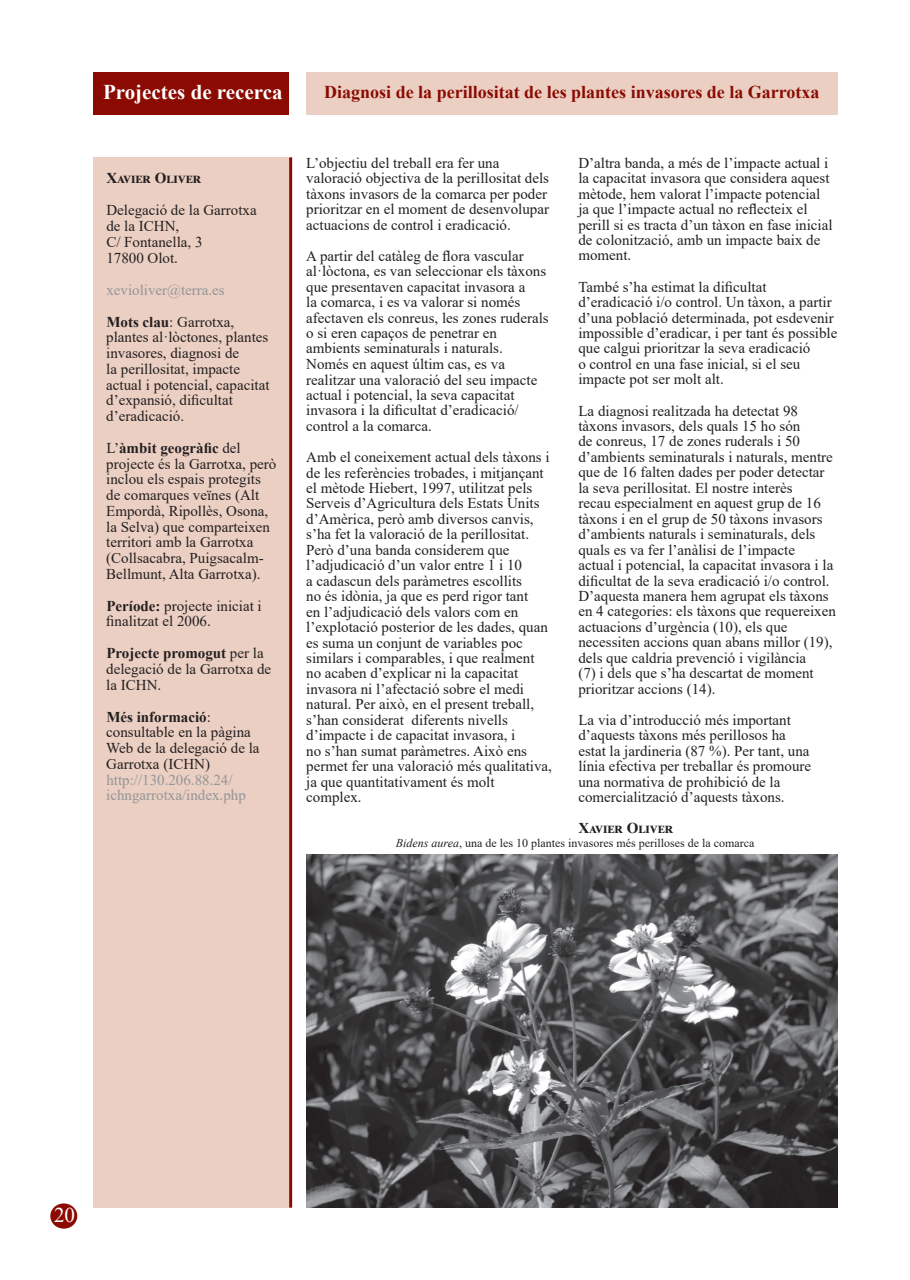
<style>
.page{position:relative;width:910px;height:1280px;background:#fff}
.page>*{position:absolute;margin:0;border:0;box-sizing:border-box;transform-origin:0 0}
.t1{font:700 21px "Times New Roman";color:#fff}
.t2{font:21px "Times New Roman";color:#fff}
.t3{font:700 18px "Times New Roman";color:#8b0a02}
.t4{font:15px/15.5px "Times New Roman";color:#231f20}
.t5{font:15px/31.8px "Times New Roman";color:#939598}
.t6{font:700 15px "Times New Roman";color:#231f20}
.t7{font:12px "Times New Roman";color:#231f20}
.s1{font-weight:700;color:#231f20}
.s2{color:#231f20}
.s3{font-weight:700}
.s4{font-style:italic}
</style>
<div class="page">
<div style="left:94px;top:72px;width:195px;height:43px;background:#8b0a02"></div>
<div style="left:306px;top:72px;width:532px;height:43px;background:#ebcfc2"></div>
<div style="left:94px;top:157px;width:195px;height:1051px;background:#ebcfc2"></div>
<hr style="left:289px;top:157px;width:3px;height:1051px;background:#8b0a02">
<div style="left:50px;top:1203px;width:27px;height:25px;background:#8b0a02;border-radius:50%"></div>
<img style="left:306px;top:854px;width:532px;height:354px">
<h1 class="t1" style="left:103px;top:77px;width:181px">Projectes de recerca</h1>
<p class="t6" style="left:106px;top:168px;width:95px">Xavier Oliver</p>
<p class="t4" style="left:106px;top:202px;width:152px;line-height:15.9px">Delegació de la Garrotxa de la ICHN,<br>C/ Fontanella, 3<br>17800 Olot.</p>
<p class="t5" style="left:106px;top:273px;width:129px">xevioliver@terra.es<br><span class="s1">Mots clau</span><span class="s2">: Garrotxa,</span></p>
<p class="t4" style="left:106px;top:329px;width:165px">plantes al·lòctones, plantes invasores, diagnosi de<br>la perillositat, impacte actual i potencial, capacitat d’expansió, dificultat d’eradicació.</p>
<p class="t4" style="left:106px;top:439px;width:172px">L’<span class="s3">àmbit geogràfic</span> del projecte és la Garrotxa, però inclou els espais protegits de comarques veïnes (Alt<br>Empordà, Ripollès, Osona, la Selva) que comparteixen territori amb la Garrotxa (Collsacabra, Puigsacalm-<br>Bellmunt, Alta Garrotxa).</p>
<p class="t4" style="left:106px;top:597px;width:157px"><span class="s3">Període:</span> projecte iniciat i finalitzat el 2006.</p>
<p class="t4" style="left:106px;top:645px;width:166px"><span class="s3">Projecte promogut</span> per la delegació de la Garrotxa de la ICHN.</p>
<p class="t4" style="left:106px;top:708px;width:155px"><span class="s3">Més informació</span>: consultable en la pàgina<br>Web de la delegació de la<br>Garrotxa (ICHN)</p>
<p class="t5" style="left:106px;top:771px;width:141px;line-height:15.8px">http://130.206.88.24/ ichngarrotxa/index.php</p>
<p class="t3" style="left:324px;top:79px;width:497px">Diagnosi de la perillositat de les plantes invasores de la Garrotxa</p>
<p class="t4" style="left:306px;top:155px;width:244px">L’objectiu del treball era fer una valoració objectiva de la perillositat dels tàxons invasors de la comarca per poder prioritzar en el moment de desenvolupar actuacions de control i eradicació.</p>
<p class="t4" style="left:306px;top:248px;width:244px">A partir del catàleg de flora vascular al·lòctona, es van seleccionar els tàxons que presentaven capacitat invasora a<br>la comarca, i es va valorar si només afectaven els conreus, les zones ruderals o si eren capaços de penetrar en ambients seminaturals i naturals.<br>Només en aquest últim cas, es va realitzar una valoració del seu impacte actual i potencial, la seva capacitat invasora i la dificultat d’eradicació/ control a la comarca.</p>
<p class="t4" style="left:306px;top:449px;width:247px">Amb el coneixement actual dels tàxons i de les referències trobades, i mitjançant el mètode Hiebert, 1997, utilitzat pels Serveis d’Agricultura dels Estats Units d’Amèrica, però amb diversos canvis, s’ha fet la valoració de la perillositat.<br>Però d’una banda considerem que l’adjudicació d’un valor entre 1 i 10<br>a cadascun dels paràmetres escollits<br>no és idònia, ja que es perd rigor tant<br>en l’adjudicació dels valors com en l’explotació posterior de les dades, quan es suma un conjunt de variables poc similars i comparables, i que realment no acaben d’explicar ni la capacitat invasora ni l’afectació sobre el medi natural. Per això, en el present treball, s’han considerat diferents nivells d’impacte i de capacitat invasora, i<br>no s’han sumat paràmetres. Això ens permet fer una valoració més qualitativa, ja que quantitativament és molt complex.</p>
<p class="t4" style="left:578px;top:155px;width:256px">D’altra banda, a més de l’impacte actual i la capacitat invasora que considera aquest mètode, hem valorat l’impacte potencial ja que l’impacte actual no reflecteix el perill si es tracta d’un tàxon en fase inicial de colonització, amb un impacte baix de moment.</p>
<p class="t4" style="left:578px;top:278px;width:260px">També s’ha estimat la dificultat d’eradicació i/o control. Un tàxon, a partir d’una població determinada, pot esdevenir impossible d’eradicar, i per tant és possible que calgui prioritzar la seva eradicació<br>o control en una fase inicial, si el seu impacte pot ser molt alt.</p>
<p class="t4" style="left:578px;top:402px;width:259px">La diagnosi realitzada ha detectat 98 tàxons invasors, dels quals 15 ho són<br>de conreus, 17 de zones ruderals i 50 d’ambients seminaturals i naturals, mentre que de 16 falten dades per poder detectar la seva perillositat. El nostre interès<br>recau especialment en aquest grup de 16 tàxons i en el grup de 50 tàxons invasors d’ambients naturals i seminaturals, dels quals es va fer l’anàlisi de l’impacte<br>actual i potencial, la capacitat invasora i la dificultat de la seva eradicació i/o control.<br>D’aquesta manera hem agrupat els tàxons en 4 categories: els tàxons que requereixen actuacions d’urgència (10), els que necessiten accions quan abans millor (19), dels que caldria prevenció i vigilància<br>(7) i dels que s’ha descartat de moment prioritzar accions (14).</p>
<p class="t4" style="left:578px;top:712px;width:234px">La via d’introducció més important d’aquests tàxons més perillosos ha estat la jardineria (87 %). Per tant, una línia efectiva per treballar és promoure una normativa de prohibició de la comercialització d’aquests tàxons.</p>
<p class="t6" style="left:578px;top:817px;width:95px">Xavier Oliver</p>
<p class="t7" style="left:396px;top:835px;width:360px"><span class="s4">Bidens aurea</span>, una de les 10 plantes invasores més perilloses de la comarca</p>
<h1 class="t2" style="left:54px;top:1200px;width:22px">20</h1>
</div>
